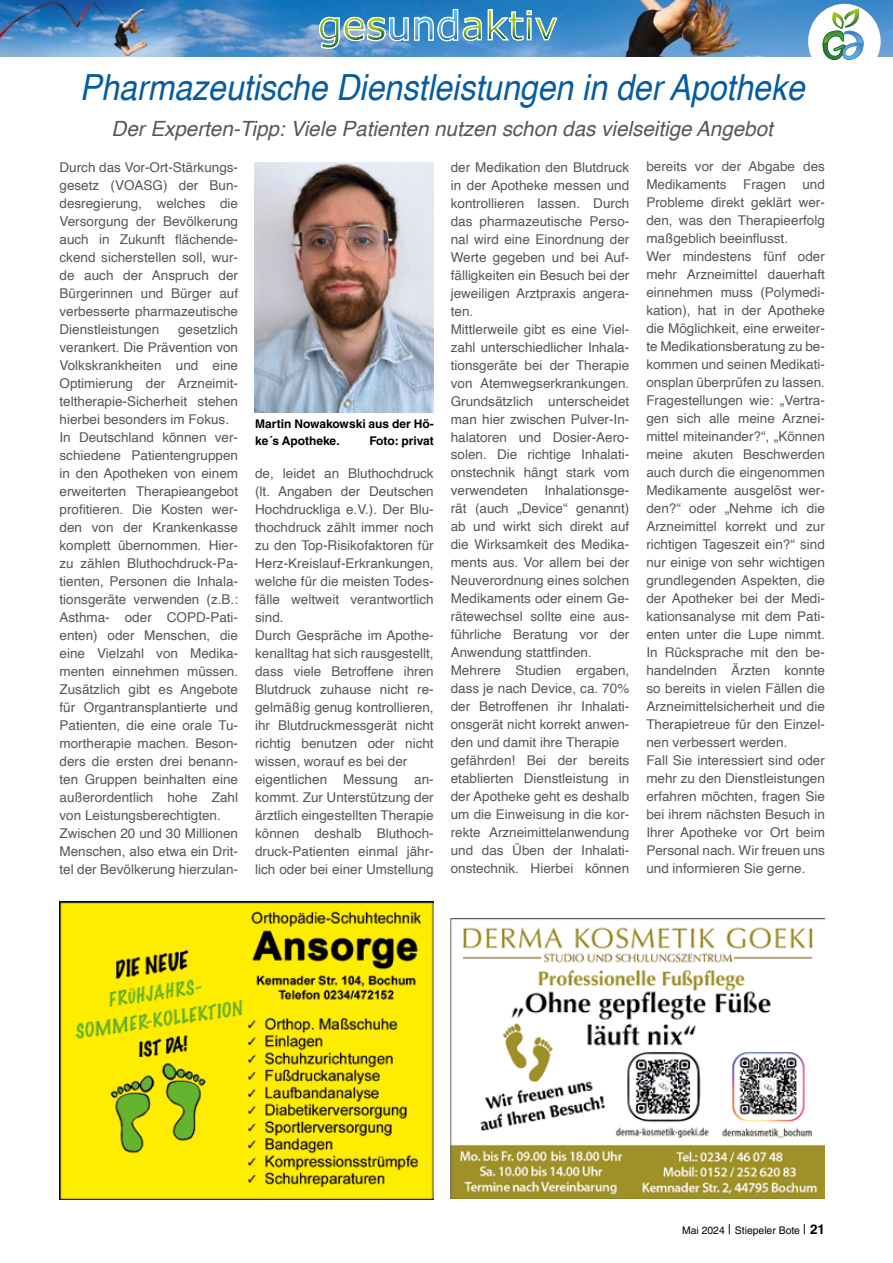
<style>
.page{position:relative;width:893px;height:1263px;background:#fff}
.page>*{position:absolute;margin:0;border:0;box-sizing:border-box;transform-origin:0 0}
.t1{font:italic 36px "Helvetica";color:#065ca2;scale:.89 1}
.t2{font:italic 21px "Helvetica";color:#575756}
.t3{font:13.5px/18px "Helvetica";color:#575756}
.t4{font:700 12px/16.5px "Helvetica LT Std";color:#000}
.t5{font:10.5px "Helvetica LT Std";color:#000}
.s1{font-size:13.5px}
.s2{font-weight:700;font-size:13.5px}
</style>
<div class="page">
<img style="left:255px;top:162px;width:178px;height:250px">
<img style="left:0;top:0;width:893px;height:56px">
<div style="left:808px;top:4px;width:73px;height:75px;background:#fff;border-radius:50%"></div>
<svg style="left:823px;top:8px;width:40px;height:52px"></svg>
<svg style="left:319px;top:9px;width:239px;height:40px;background:#66a2c1"></svg>
<img style="left:451px;top:918px;width:374px;height:280px">
<img style="left:60px;top:901px;width:374px;height:298px">
<h1 class="t1" style="left:80px;top:59px;width:816px">Pharmazeutische Dienstleistungen in der Apotheke</h1>
<h2 class="t2" style="left:112px;top:112px;width:663px">Der Experten-Tipp: Viele Patienten nutzen schon das vielseitige Angebot</h2>
<p class="t3" style="left:60px;top:158px;width:180px;text-align:justify">Durch das Vor-Ort-Stärkungs&shy;gesetz (VOASG) der Bun&shy;desregierung, welches die Versorgung der Bevölkerung auch in Zukunft flächende&shy;ckend sicherstellen soll, wur&shy;de auch der Anspruch der Bürgerinnen und Bürger auf verbesserte pharmazeutische Dienstleistungen</p>
<p class="t3" style="left:60px;top:320px;width:180px;text-indent:119px">gesetzlich verankert. Die Prävention von<br>Volkskrankheiten und eine<br>Optimierung der Arzneimit&shy;teltherapie-Sicherheit stehen hierbei besonders im Fokus.<br>In Deutschland können ver&shy;schiedene Patientengruppen in den Apotheken von einem erweiterten Therapieangebot profitieren. Die Kosten wer&shy;den von der Krankenkasse komplett übernommen. Hier&shy;zu zählen Bluthochdruck-Pa&shy;tienten, Personen die Inhala&shy;tionsgeräte verwenden (z.B.:<br>Asthma- oder COPD-Pati&shy;enten) oder Menschen, die eine Vielzahl von Medika&shy;menten einnehmen müssen.<br>Zusätzlich gibt es Angebote für Organtransplantierte und<br>Patienten, die eine orale Tu&shy;mortherapie machen. Beson&shy;ders die ersten drei benann&shy;ten Gruppen beinhalten eine außerordentlich hohe Zahl von Leistungsberechtigten.<br>Zwischen 20 und 30 Millionen<br>Menschen, also etwa ein Drit&shy;tel der Bevölkerung hierzulan-</p>
<p class="t4" style="left:255px;top:416px;width:180px">Martin Nowakowski aus der Hö&shy;ke´s Apotheke.</p>
<p class="t4" style="left:369px;top:432px;width:66px">Foto: privat</p>
<p class="t3" style="left:255px;top:464px;width:180px">de, leidet an Bluthochdruck (lt. Angaben der Deutschen<br>Hochdruckliga e.V.). Der Blu&shy;thochdruck zählt immer noch zu den Top-Risikofaktoren für<br>Herz-Kreislauf-Erkrankungen, welche für die meisten Todes&shy;fälle weltweit verantwortlich sind.<br>Durch Gespräche im Apothe&shy;kenalltag hat sich rausgestellt, dass viele Betroffene ihren<br>Blutdruck zuhause nicht re&shy;gelmäßig genug kontrollieren, ihr Blutdruckmessgerät nicht richtig benutzen oder nicht wissen, worauf es bei der eigentlichen Messung an&shy;kommt. Zur Unterstützung der ärztlich eingestellten Therapie können deshalb Bluthoch&shy;druck-Patienten einmal jähr&shy;lich oder bei einer Umstellung</p>
<p class="t3" style="left:451px;top:158px;width:180px">der Medikation den Blutdruck in der Apotheke messen und kontrollieren lassen. Durch das pharmazeutische Perso&shy;nal wird eine Einordnung der<br>Werte gegeben und bei Auf&shy;fälligkeiten ein Besuch bei der jeweiligen Arztpraxis angera&shy;ten.<br>Mittlerweile gibt es eine Viel&shy;zahl unterschiedlicher Inhala&shy;tionsgeräte bei der Therapie von Atemwegserkrankungen.<br>Grundsätzlich unterscheidet man hier zwischen Pulver-In&shy;halatoren und Dosier-Aero&shy;solen. Die richtige Inhalati&shy;onstechnik hängt stark vom verwendeten Inhalationsge&shy;rät (auch „Device“ genannt) ab und wirkt sich direkt auf die Wirksamkeit des Medika&shy;ments aus. Vor allem bei der<br>Neuverordnung eines solchen<br>Medikaments oder einem Ge&shy;rätewechsel sollte eine aus&shy;führliche Beratung vor der<br>Anwendung stattfinden.<br>Mehrere Studien ergaben, dass je nach Device, ca. 70% der Betroffenen ihr Inhalati&shy;onsgerät nicht korrekt anwen&shy;den und damit ihre Therapie gefährden! Bei der bereits etablierten Dienstleistung in der Apotheke geht es deshalb um die Einweisung in die kor&shy;rekte Arzneimittelanwendung und das Üben der Inhalati&shy;onstechnik. Hierbei können</p>
<p class="t3" style="left:646px;top:158px;width:180px">bereits vor der Abgabe des<br>Medikaments Fragen und<br>Probleme direkt geklärt wer&shy;den, was den Therapieerfolg maßgeblich beeinflusst.<br>Wer mindestens fünf oder mehr Arzneimittel dauerhaft einnehmen muss (Polymedi&shy;kation), hat in der Apotheke die Möglichkeit, eine erweiter&shy;te Medikationsberatung zu be&shy;kommen und seinen Medikati&shy;onsplan überprüfen zu lassen.<br>Fragestellungen wie: „Vertra&shy;gen sich alle meine Arznei&shy;mittel miteinander?“, „Können meine akuten Beschwerden auch durch die eingenommen<br>Medikamente ausgelöst wer&shy;den?“ oder „Nehme ich die<br>Arzneimittel korrekt und zur richtigen Tageszeit ein?“ sind nur einige von sehr wichtigen grundlegenden Aspekten, die der Apotheker bei der Medi&shy;kationsanalyse mit dem Pati&shy;enten unter die Lupe nimmt.<br>In Rücksprache mit den be&shy;handelnden Ärzten konnte so bereits in vielen Fällen die<br>Arzneimittelsicherheit und die<br>Therapietreue für den Einzel&shy;nen verbessert werden.<br>Fall Sie interessiert sind oder mehr zu den Dienstleistungen erfahren möchten, fragen Sie bei ihrem nächsten Besuch in<br>Ihrer Apotheke vor Ort beim<br>Personal nach. Wir freuen uns und informieren Sie gerne.</p>
<p class="t5" style="left:682px;top:1224px;width:145px">Mai 2024 <span class="s1">|</span> Stiepeler Bote <span class="s1">|</span> <span class="s2">21</span></p>
</div>
